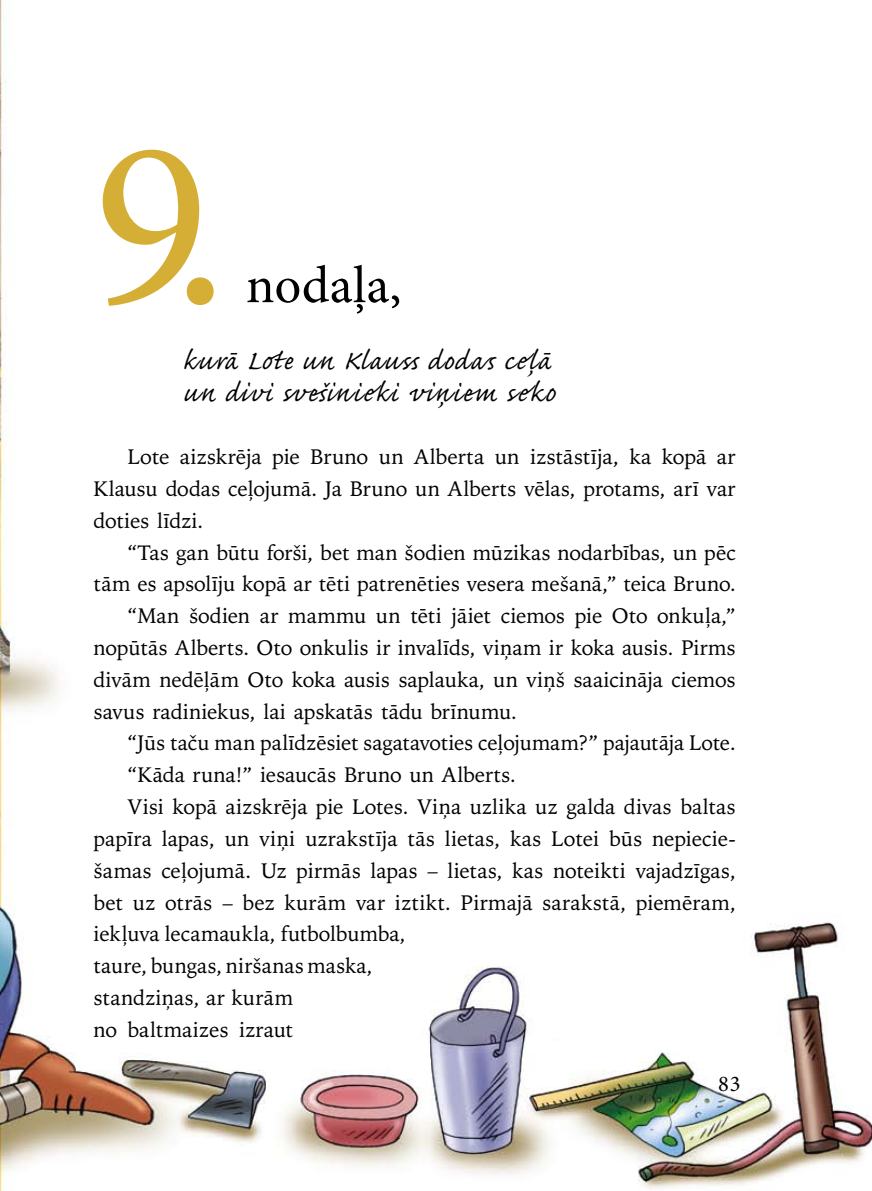
<style>
.page{position:relative;width:872px;height:1191px;background:#fff}
.page>*{position:absolute;margin:0;border:0;box-sizing:border-box;transform-origin:0 0}
.t1{font:240px "Minion Pro";color:#d5af35}
.t2{font:52.5px "Minion Pro";letter-spacing:.005em;color:#000}
.t3{font:34.5px/31.8px "Caflisch Script Pro";letter-spacing:.045em;color:#000}
.t4{font:22.5px "Minion Pro";color:#000}
.t5{font:21px/31.8px "Iowan Old Style TL";color:#000;text-align:justify}
</style>
<div class="page">
<img style="left:0;top:0;width:872px;height:1191px">
<h1 class="t1" style="left:94px;top:65px;width:135px">9.</h1>
<h2 class="t2" style="left:246px;top:250px;width:157px">nodaļa,</h2>
<h3 class="t3" style="left:183px;top:348px;width:374px">kurā Lote un Klauss dodas ceļā un divi svešinieki viņiem seko</h3>
<p class="t5" style="left:94px;top:441px;width:644px;text-indent:34px">Lote aizskrēja pie Bruno un Alberta un izstāstīja, ka kopā ar Klausu dodas ceļojumā. Ja Bruno un Alberts vēlas, protams, arī var doties līdzi.</p>
<p class="t5" style="left:128px;top:536px;width:610px">“Tas gan būtu forši, bet man šodien mūzikas nodarbības, un pēc</p>
<p class="t5" style="left:94px;top:568px;width:644px">tām es apsolīju kopā ar tēti patrenēties vesera mešanā,” teica Bruno.</p>
<p class="t5" style="left:128px;top:600px;width:609px">“Man šodien ar mammu un tēti jāiet ciemos pie Oto onkuļa,”</p>
<p class="t5" style="left:94px;top:632px;width:644px">nopūtās Alberts. Oto onkulis ir invalīds, viņam ir koka ausis. Pirms</p>
<p class="t5" style="left:94px;top:663px;width:643px">divām nedēļām Oto koka ausis saplauka, un viņš saaicināja ciemos</p>
<p class="t5" style="left:94px;top:695px;width:425px">savus radiniekus, lai apskatās tādu brīnumu.</p>
<p class="t5" style="left:128px;top:727px;width:610px">“Jūs taču man palīdzēsiet sagatavoties ceļojumam?” pajautāja Lote.</p>
<p class="t5" style="left:128px;top:759px;width:390px">“Kāda runa!” iesaucās Bruno un Alberts.</p>
<p class="t5" style="left:128px;top:791px;width:610px">Visi kopā aizskrēja pie Lotes. Viņa uzlika uz galda divas baltas</p>
<p class="t5" style="left:94px;top:822px;width:644px">papīra lapas, un viņi uzrakstīja tās lietas, kas Lotei būs nepiecie-</p>
<p class="t5" style="left:94px;top:854px;width:644px">šamas ceļojumā. Uz pirmās lapas – lietas, kas noteikti vajadzīgas,</p>
<p class="t5" style="left:94px;top:886px;width:644px">bet uz otrās – bez kurām var iztikt. Pirmajā sarakstā, piemēram,</p>
<p class="t5" style="left:94px;top:918px;width:314px">iekļuva lecamaukla, futbolbumba,</p>
<p class="t5" style="left:94px;top:950px;width:281px">taure, bungas, niršanas maska,</p>
<p class="t5" style="left:94px;top:981px;width:201px">standziņas, ar kurām</p>
<p class="t5" style="left:94px;top:1013px;width:201px">no baltmaizes izraut</p>
<p class="t4" style="left:718px;top:1068px;width:24px">83</p>
</div>
